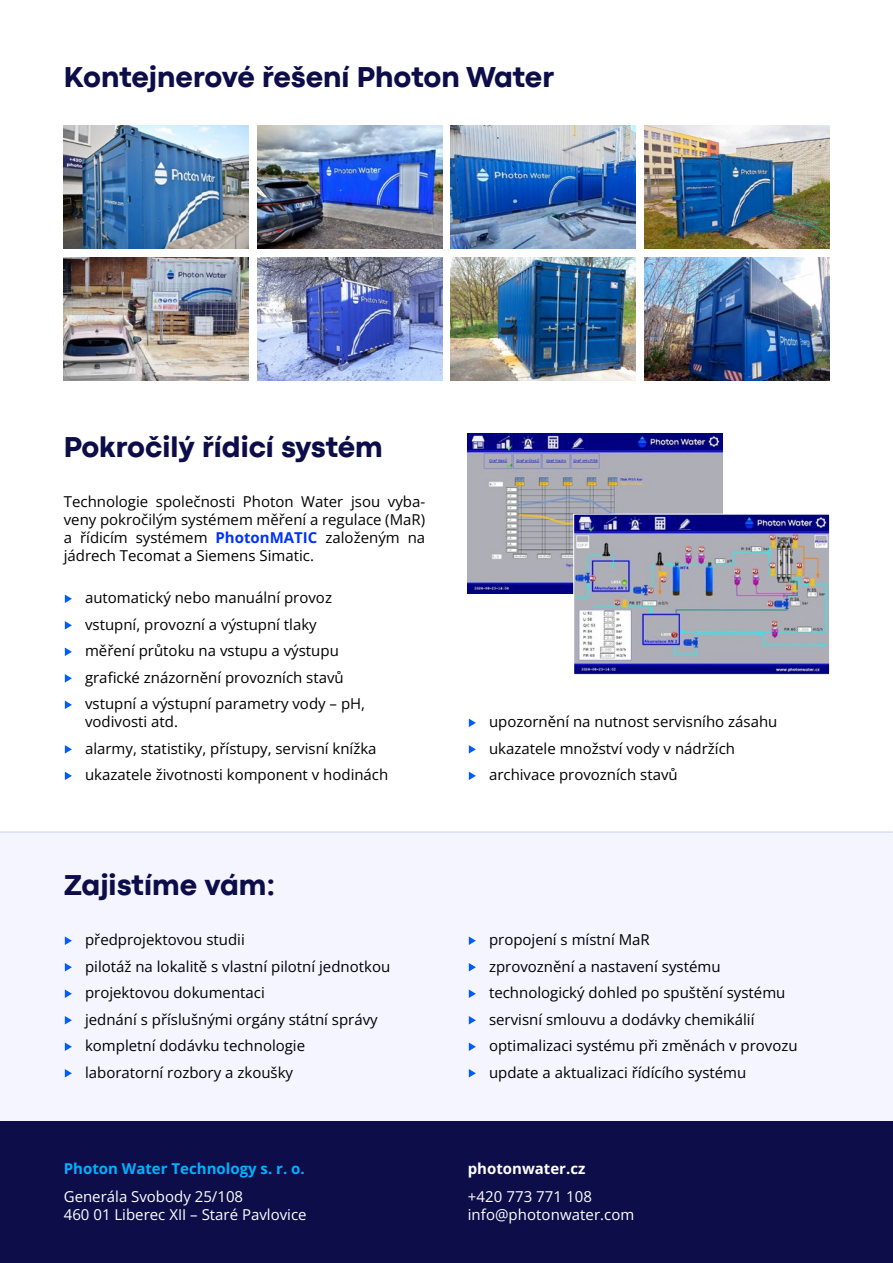
<style>
.page{position:relative;width:893px;height:1263px;background:#fff}
.page>*{position:absolute;margin:0;border:0;box-sizing:border-box;transform-origin:0 0}
.Main_Title{font:800 30px "Codec Pro";color:#0d0d4a}
.Word_Bulletpoints_Wide{font:15px/18px "Open Sans";color:#000}
.TwCen_Paragraph_Feature{font:15px/18px "Open Sans";color:#000;text-align:justify}
.TwCen_Paragraph_Feature-2{font:15px/18px "Open Sans";color:#fff}
.TwCen_Paragraph_Feature-3{font:700 15px "Open Sans";color:#00b1ff}
.TwCen_Paragraph_Feature-4{font:700 15px "Open Sans";color:#fff}
.s1{font-weight:700;color:#0031ff}
</style>
<div class="page">
<div style="left:0;top:1120px;width:893px;height:143px;background:#0d0d4a"></div>
<div style="left:0;top:831px;width:893px;height:289px;background:#f5f5ff"></div>
<hr style="left:0;top:831px;width:892px;height:2px;background:#d7e1f5">
<svg style="left:65px;top:936px;width:7px;height:9px"></svg>
<svg style="left:65px;top:963px;width:7px;height:8px"></svg>
<svg style="left:65px;top:989px;width:7px;height:9px"></svg>
<svg style="left:65px;top:1016px;width:7px;height:8px"></svg>
<svg style="left:65px;top:1042px;width:7px;height:9px"></svg>
<svg style="left:65px;top:1069px;width:7px;height:8px"></svg>
<svg style="left:469px;top:936px;width:7px;height:9px"></svg>
<svg style="left:469px;top:963px;width:7px;height:8px"></svg>
<svg style="left:469px;top:989px;width:7px;height:9px"></svg>
<svg style="left:469px;top:1016px;width:7px;height:8px"></svg>
<svg style="left:469px;top:1042px;width:7px;height:9px"></svg>
<svg style="left:469px;top:1069px;width:7px;height:8px"></svg>
<img style="left:64px;top:125px;width:185px;height:124px">
<img style="left:64px;top:257px;width:185px;height:124px">
<img style="left:451px;top:125px;width:185px;height:124px">
<img style="left:451px;top:257px;width:185px;height:124px">
<img style="left:257px;top:125px;width:185px;height:124px">
<img style="left:257px;top:257px;width:185px;height:124px">
<img style="left:644px;top:125px;width:185px;height:124px">
<img style="left:644px;top:257px;width:185px;height:124px">
<svg style="left:65px;top:594px;width:7px;height:9px"></svg>
<svg style="left:65px;top:621px;width:7px;height:9px"></svg>
<svg style="left:65px;top:648px;width:7px;height:8px"></svg>
<svg style="left:65px;top:674px;width:7px;height:9px"></svg>
<svg style="left:65px;top:701px;width:7px;height:8px"></svg>
<svg style="left:65px;top:745px;width:7px;height:9px"></svg>
<svg style="left:65px;top:772px;width:7px;height:8px"></svg>
<svg style="left:469px;top:719px;width:7px;height:8px"></svg>
<svg style="left:469px;top:745px;width:7px;height:9px"></svg>
<svg style="left:469px;top:772px;width:7px;height:8px"></svg>
<img style="left:468px;top:434px;width:255px;height:159px">
<img style="left:573px;top:513px;width:257px;height:162px">
<p class="Main_Title" style="left:64px;top:59px;width:492px">Kontejnerové řešení Photon Water</p>
<p class="Main_Title" style="left:64px;top:429px;width:321px">Pokročilý řídicí systém</p>
<p class="TwCen_Paragraph_Feature" style="left:64px;top:492px;width:363px">Technologie společnosti Photon Water jsou vyba&shy;veny pokročilým systémem měření a regulace (MaR) a řídicím systémem <span class="s1">PhotonMATIC</span> založeným na jádrech Tecomat a Siemens Simatic.</p>
<p class="Word_Bulletpoints_Wide" style="left:85px;top:588px;width:248px">automatický nebo manuální provoz</p>
<p class="Word_Bulletpoints_Wide" style="left:85px;top:615px;width:233px">vstupní, provozní a výstupní tlaky</p>
<p class="Word_Bulletpoints_Wide" style="left:85px;top:641px;width:255px">měření průtoku na vstupu a výstupu</p>
<p class="Word_Bulletpoints_Wide" style="left:85px;top:668px;width:260px">grafické znázornění provozních stavů</p>
<p class="Word_Bulletpoints_Wide" style="left:85px;top:694px;width:282px">vstupní a výstupní parametry vody – pH, vodivosti atd.</p>
<p class="Word_Bulletpoints_Wide" style="left:85px;top:739px;width:293px">alarmy, statistiky, přístupy, servisní knížka</p>
<p class="Word_Bulletpoints_Wide" style="left:85px;top:765px;width:305px">ukazatele životnosti komponent v hodinách</p>
<p class="Main_Title" style="left:64px;top:867px;width:213px">Zajistíme vám:</p>
<p class="Word_Bulletpoints_Wide" style="left:85px;top:930px;width:161px">předprojektovou studii</p>
<p class="Word_Bulletpoints_Wide" style="left:85px;top:957px;width:307px">pilotáž na lokalitě s vlastní pilotní jednotkou</p>
<p class="Word_Bulletpoints_Wide" style="left:85px;top:983px;width:181px">projektovou dokumentaci</p>
<p class="Word_Bulletpoints_Wide" style="left:85px;top:1010px;width:294px">jednání s příslušnými orgány státní správy</p>
<p class="Word_Bulletpoints_Wide" style="left:85px;top:1036px;width:222px">kompletní dodávku technologie</p>
<p class="Word_Bulletpoints_Wide" style="left:85px;top:1063px;width:210px">laboratorní rozbory a zkoušky</p>
<p class="TwCen_Paragraph_Feature-3" style="left:64px;top:1158px;width:242px">Photon Water Technology s. r. o.</p>
<p class="TwCen_Paragraph_Feature-2" style="left:64px;top:1187px;width:244px">Generála Svobody 25/108<br>460 01 Liberec XII – Staré Pavlovice</p>
<p class="Word_Bulletpoints_Wide" style="left:489px;top:712px;width:290px">upozornění na nutnost servisního zásahu</p>
<p class="Word_Bulletpoints_Wide" style="left:489px;top:739px;width:248px">ukazatele množství vody v nádržích</p>
<p class="Word_Bulletpoints_Wide" style="left:489px;top:765px;width:190px">archivace provozních stavů</p>
<p class="Word_Bulletpoints_Wide" style="left:489px;top:930px;width:162px">propojení s místní MaR</p>
<p class="Word_Bulletpoints_Wide" style="left:489px;top:957px;width:233px">zprovoznění a nastavení systému</p>
<p class="Word_Bulletpoints_Wide" style="left:489px;top:983px;width:298px">technologický dohled po spuštění systému</p>
<p class="Word_Bulletpoints_Wide" style="left:489px;top:1010px;width:267px">servisní smlouvu a dodávky chemikálií</p>
<p class="Word_Bulletpoints_Wide" style="left:489px;top:1036px;width:310px">optimalizaci systému při změnách v provozu</p>
<p class="Word_Bulletpoints_Wide" style="left:489px;top:1063px;width:259px">update a aktualizaci řídícího systému</p>
<p class="TwCen_Paragraph_Feature-4" style="left:468px;top:1158px;width:119px">photonwater.cz</p>
<p class="TwCen_Paragraph_Feature-2" style="left:468px;top:1187px;width:168px">+420 773 771 108 info@photonwater.com</p>
</div>
